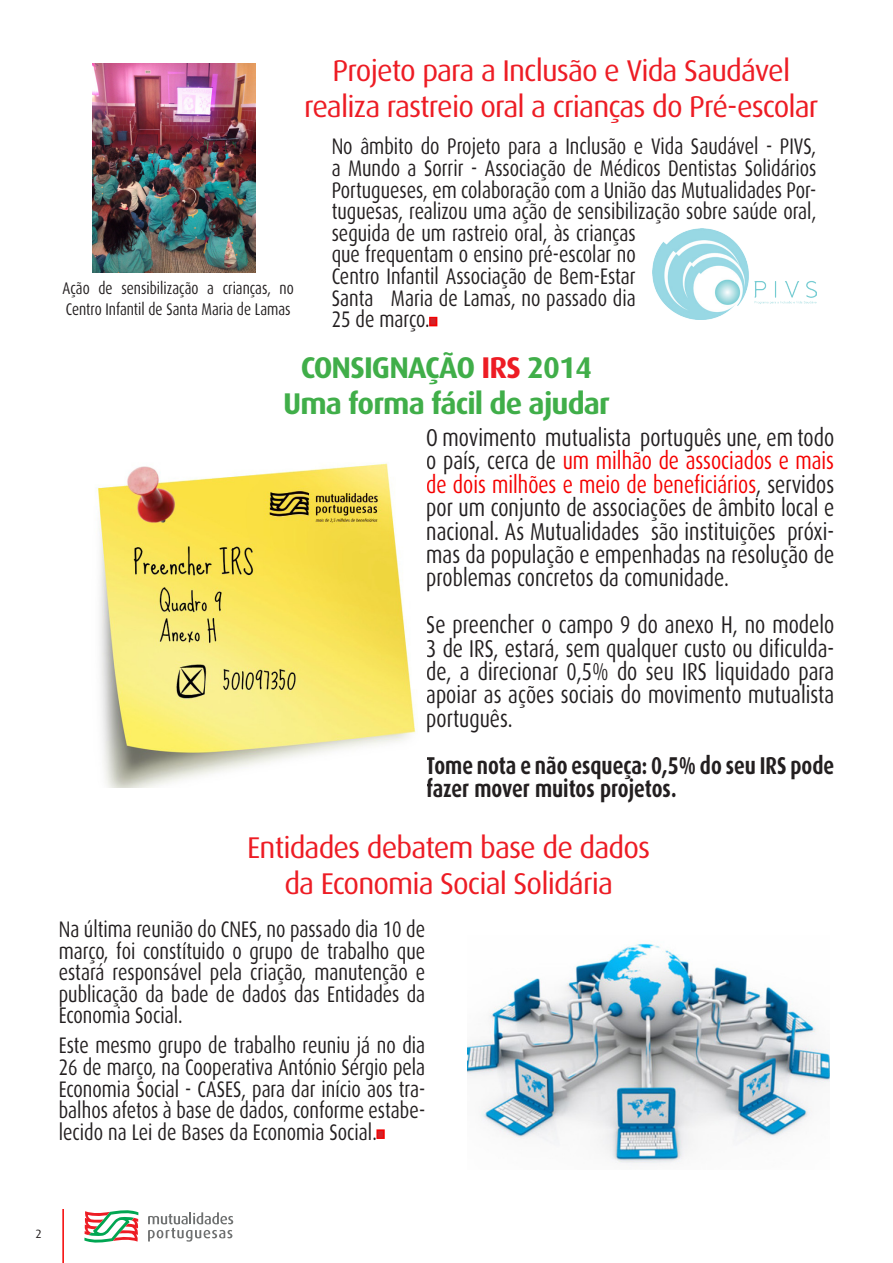
<style>
.page{position:relative;width:893px;height:1263px;background:#fff}
.page>*{position:absolute;margin:0;border:0;box-sizing:border-box;transform-origin:0 0}
.t1{font:30px "Dax";letter-spacing:-.03em;color:#ed1c24}
.t2{font:700 30px "Dax";letter-spacing:-.03em;color:#40ae49}
.t3{font:24.3px/23.4px "Dax";color:#231f20;text-align:justify;scale:.8 1}
.t4{font:700 24.3px/23.4px "Dax";color:#231f20;scale:.8 1}
.t5{font:22.5px/21.6px "Dax";color:#231f20;text-align:justify;scale:.8 1}
.t6{font:16.8px/21.6px "Dax";color:#231f20;scale:.8 1}
.t7{font:12px "Dax";color:#231f20}
.s1{font-family:"Minion Pro";color:#d1232a}
.s2{color:#ed1c24}
.s3{color:#f50000}
</style>
<div class="page">
<svg style="left:84px;top:1210px;width:54px;height:32px"></svg>
<svg style="left:148px;top:1212px;width:85px;height:30px"></svg>
<hr style="left:62px;top:1209px;width:2px;height:54px;background:#f50000">
<div style="left:429px;top:317px;width:8px;height:9px;border:3px solid #f50000"></div>
<img style="left:92px;top:64px;width:164px;height:208px">
<div style="left:376px;top:1129px;width:9px;height:10px;border:3px solid #f50000"></div>
<img style="left:468px;top:943px;width:361px;height:221px">
<img style="left:97px;top:463px;width:319px;height:324px">
<img style="left:653px;top:228px;width:163px;height:91px">
<p class="t6" style="left:63px;top:277px;width:291px">Ação de sensibilização a crianças, no<br>Centro Infantil de Santa Maria de Lamas</p>
<p class="t1" style="left:333px;top:54px;width:459px">Projeto para a Inclusão e Vida Saudável</p>
<p class="t1" style="left:304px;top:90px;width:516px">realiza rastreio oral a crianças do Pré-escolar</p>
<p class="t5" style="left:332px;top:136px;width:607px;text-align:left">No âmbito do Projeto para a Inclusão e Vida Saudável - PIVS, a Mundo a Sorrir - Associação de Médicos Dentistas Solidários Portugueses, em colaboração com a União das Mutualidades Por&shy;tuguesas, realizou uma ação de sensibilização sobre saúde oral, seguida de um rastreio oral, às crianças<br>que frequentam o ensino pré-escolar no<br>Centro Infantil Associação de Bem-Estar<br>Santa Maria de Lamas, no passado dia<br>25 de março.<span class="s1">■</span></p>
<p class="t2" style="left:301px;top:351px;width:293px">CONSIGNAÇÃO <span class="s2">IRS</span> 2014</p>
<p class="t2" style="left:283px;top:387px;width:328px">Uma forma fácil de ajudar</p>
<p class="t3" style="left:426px;top:426px;width:511px">O movimento mutualista português une, em todo o país, cerca de <span class="s3">um milhão de associados e mais de dois milhões e meio de beneficiários</span>, servidos por um conjunto de associações de âmbito local e nacional. As Mutualidades são instituições próxi&shy;mas da população e empenhadas na resolução de problemas concretos da comunidade.</p>
<p class="t3" style="left:426px;top:613px;width:511px">Se preencher o campo 9 do anexo H, no modelo 3 de IRS, estará, sem qualquer custo ou dificulda&shy;de, a direcionar 0,5% do seu IRS liquidado para apoiar as ações sociais do movimento mutualista português.</p>
<p class="t4" style="left:426px;top:754px;width:511px">Tome nota e não esqueça: 0,5% do seu IRS pode fazer mover muitos projetos.</p>
<p class="t1" style="left:247px;top:830px;width:404px">Entidades debatem base de dados</p>
<p class="t1" style="left:284px;top:866px;width:330px">da Economia Social Solidária</p>
<p class="t5" style="left:59px;top:918px;width:460px">Na última reunião do CNES, no passado dia 10 de março, foi constítuido o grupo de trabalho que estará responsável pela criação, manutenção e publicação da bade de dados das Entidades da Economia Social.</p>
<p class="t5" style="left:59px;top:1035px;width:460px">Este mesmo grupo de trabalho reuniu já no dia 26 de março, na Cooperativa António Sérgio pela Economia Social - CASES, para dar início aos tra&shy;balhos afetos à base de dados, conforme estabe&shy;lecido na Lei de Bases da Economia Social.<span class="s1">■</span></p>
<p class="t7" style="left:36px;top:1227px;width:8px">2</p>
</div>
